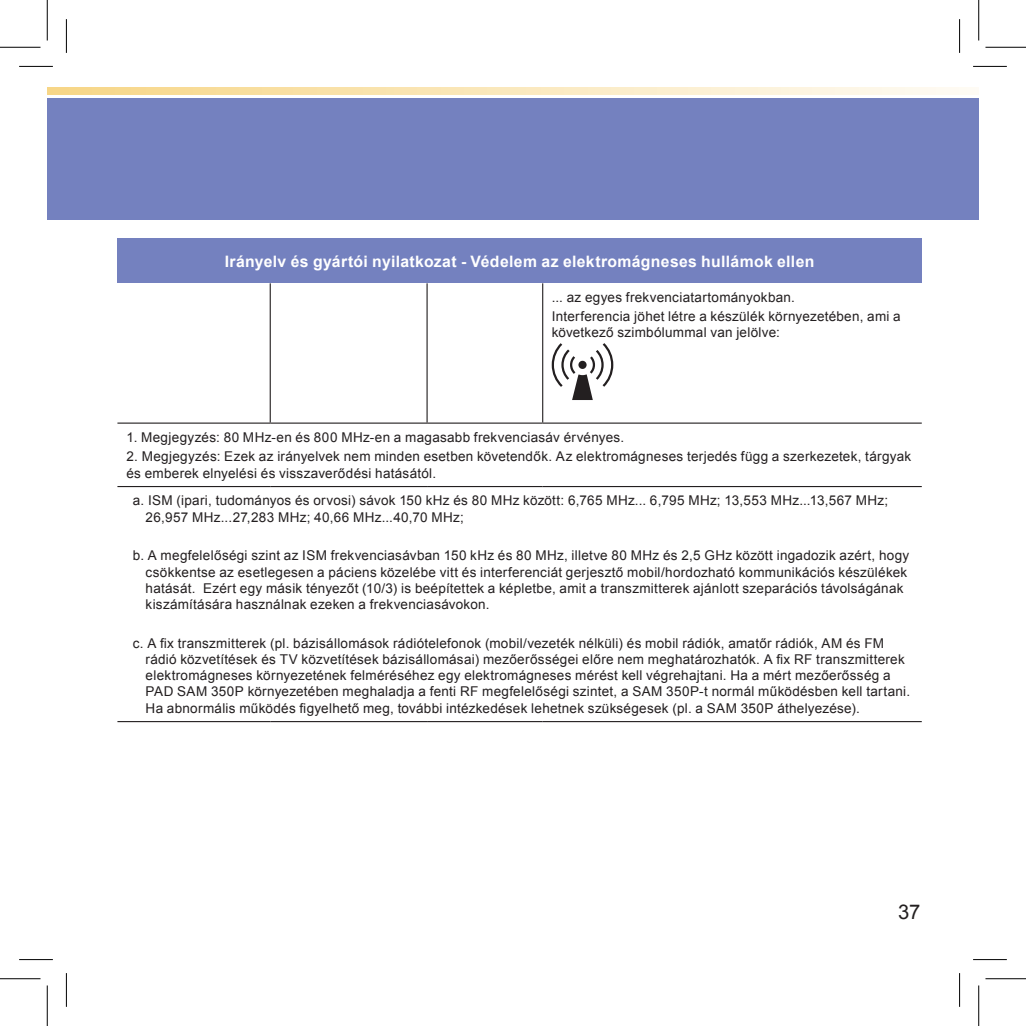
<style>
.page{position:relative;width:1026px;height:1026px;background:#fff}
.page>*{position:absolute;margin:0;border:0;box-sizing:border-box;transform-origin:0 0}
.t1{font:20.25px "Arial";color:#231f20}
.t2{font:700 15.75px "Arial";letter-spacing:.02em;color:#fff}
.t3{font:13.5px/16.2px "Arial";letter-spacing:.02em;color:#231f20}
</style>
<div class="page">
<div style="left:47px;top:98px;width:931px;height:121px;background:#7481bf"></div>
<svg style="left:47px;top:87px;width:928px;height:8px;background:#fae8bd"></svg>
<div style="left:117px;top:239px;width:805px;height:44px;background:#7481bf"></div>
<hr style="left:270px;top:283px;width:1px;height:139px;background:#231f20">
<hr style="left:426px;top:283px;width:2px;height:139px;background:#231f20">
<hr style="left:542px;top:283px;width:1px;height:139px;background:#231f20">
<hr style="left:117px;top:422px;width:153px;height:2px;background:#231f20">
<hr style="left:270px;top:422px;width:157px;height:2px;background:#231f20">
<hr style="left:427px;top:422px;width:116px;height:2px;background:#231f20">
<hr style="left:543px;top:422px;width:379px;height:2px;background:#231f20">
<hr style="left:117px;top:486px;width:153px;height:1px;background:#231f20">
<hr style="left:270px;top:486px;width:157px;height:1px;background:#231f20">
<hr style="left:427px;top:486px;width:116px;height:1px;background:#231f20">
<hr style="left:543px;top:486px;width:379px;height:1px;background:#231f20">
<hr style="left:117px;top:721px;width:153px;height:1px;background:#231f20">
<hr style="left:270px;top:721px;width:157px;height:1px;background:#231f20">
<hr style="left:427px;top:721px;width:116px;height:1px;background:#231f20">
<hr style="left:543px;top:721px;width:379px;height:1px;background:#231f20">
<svg style="left:552px;top:343px;width:61px;height:57px"></svg>
<hr style="left:19px;top:66px;width:34px;height:1px;background:#000">
<hr style="left:973px;top:66px;width:34px;height:1px;background:#000">
<hr style="left:19px;top:959px;width:34px;height:1px;background:#000">
<hr style="left:973px;top:959px;width:34px;height:1px;background:#000">
<hr style="left:66px;top:19px;width:1px;height:34px;background:#000">
<hr style="left:66px;top:973px;width:1px;height:34px;background:#000">
<hr style="left:959px;top:19px;width:1px;height:34px;background:#000">
<hr style="left:959px;top:973px;width:1px;height:34px;background:#000">
<hr style="left:0;top:47px;width:40px;height:1px;background:#000">
<hr style="left:985px;top:47px;width:41px;height:1px;background:#000">
<hr style="left:0;top:978px;width:40px;height:1px;background:#000">
<hr style="left:985px;top:978px;width:41px;height:1px;background:#000">
<hr style="left:47px;top:0;width:1px;height:40px;background:#000">
<hr style="left:47px;top:985px;width:1px;height:41px;background:#000">
<hr style="left:978px;top:0;width:1px;height:40px;background:#000">
<hr style="left:978px;top:985px;width:1px;height:41px;background:#000">
<p class="t2" style="left:225px;top:251px;width:591px">Irányelv és gyártói nyilatkozat - Védelem az elektromágneses hullámok ellen</p>
<p class="t3" style="left:552px;top:287px;width:350px;line-height:19.3px">... az egyes frekvenciatartományokban.<br>Interferencia jöhet létre a készülék környezetében, ami a</p>
<p class="t3" style="left:552px;top:324px;width:230px">következő szimbólummal van jelölve:</p>
<p class="t3" style="left:126px;top:429px;width:499px">1. Megjegyzés: 80 MHz-en és 800 MHz-en a magasabb frekvenciasáv érvényes.</p>
<p class="t3" style="left:126px;top:449px;width:786px">2. Megjegyzés: Ezek az irányelvek nem minden esetben követendők. Az elektromágneses terjedés függ a szerkezetek, tárgyak és emberek elnyelési és visszaverődési hatásától.</p>
<p class="t3" style="left:146px;top:493px;width:744px;text-indent:-13px">a. ISM (ipari, tudományos és orvosi) sávok 150 kHz és 80 MHz között: 6,765 MHz... 6,795 MHz; 13,553 MHz...13,567 MHz;<br>26,957 MHz...27,283 MHz; 40,66 MHz...40,70 MHz;</p>
<p class="t3" style="left:146px;top:547px;width:765px;text-indent:-13px">b. A megfelelőségi szint az ISM frekvenciasávban 150 kHz és 80 MHz, illetve 80 MHz és 2,5 GHz között ingadozik azért, hogy csökkentse az esetlegesen a páciens közelébe vitt és interferenciát gerjesztő mobil/hordozható kommunikációs készülékek hatását. Ezért egy másik tényezőt (10/3) is beépítettek a képletbe, amit a transzmitterek ajánlott szeparációs távolságának kiszámítására használnak ezeken a frekvenciasávokon.</p>
<p class="t3" style="left:146px;top:635px;width:766px;text-indent:-13px">c. A fix transzmitterek (pl. bázisállomások rádiótelefonok (mobil/vezeték nélküli) és mobil rádiók, amatőr rádiók, AM és FM rádió közvetítések és TV közvetítések bázisállomásai) mezőerősségei előre nem meghatározhatók. A fix RF transzmitterek elektromágneses környezetének felméréséhez egy elektromágneses mérést kell végrehajtani. Ha a mért mezőerősség a PAD SAM 350P környezetében meghaladja a fenti RF megfelelőségi szintet, a SAM 350P-t normál működésben kell tartani.<br>Ha abnormális működés figyelhető meg, további intézkedések lehetnek szükségesek (pl. a SAM 350P áthelyezése).</p>
<h1 class="t1" style="left:898px;top:898px;width:24px">37</h1>
</div>
